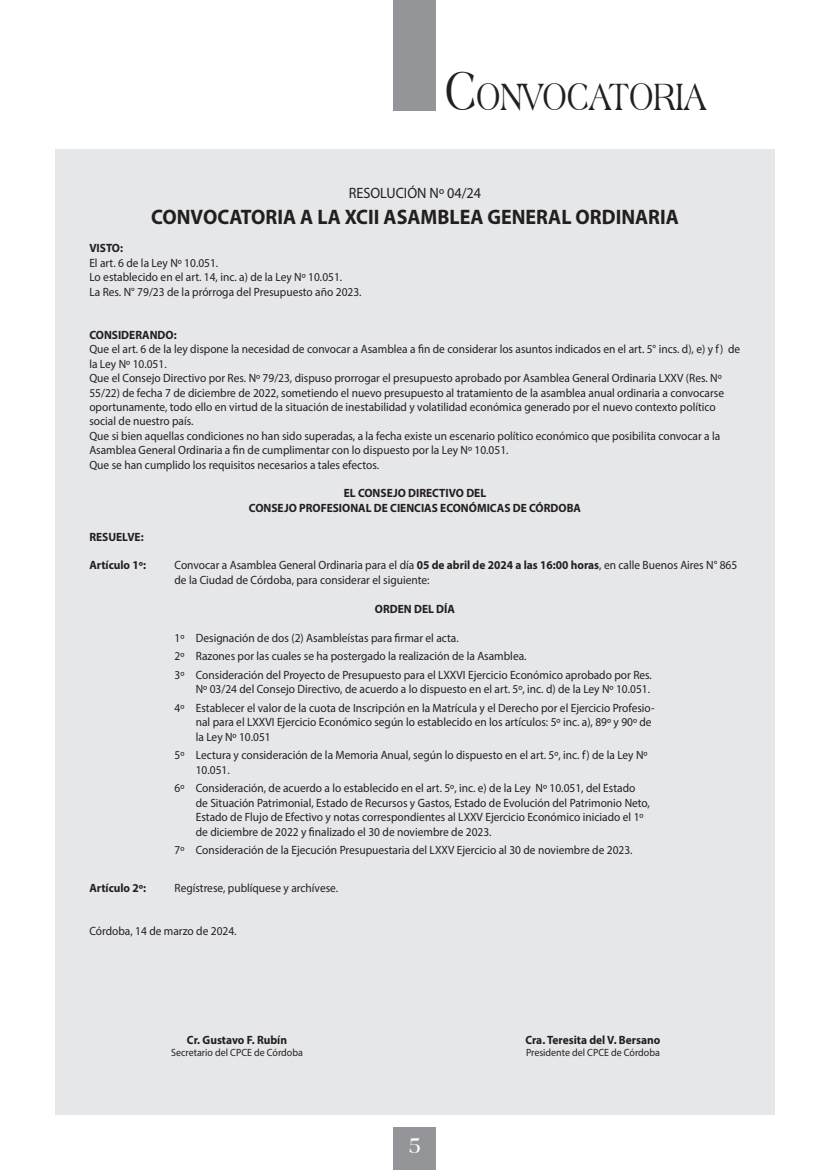
<style>
.page{position:relative;width:830px;height:1170px;background:#fff}
.page>*{position:absolute;margin:0;border:0;box-sizing:border-box;transform-origin:0 0}
.t1{font:39.9px "Americana BT";color:#231f20;scale:.75 1}
.t2{font:700 24px "Americana BT";color:#fff;scale:.75 1}
.t3{font:700 21px "Myriad Pro";color:#231f20;scale:.95 1}
.t4{font:15px "Myriad Pro";color:#231f20;scale:.95 1}
.t5{font:12px/14.4px "Myriad Pro";color:#231f20;scale:.95 1}
.Firmas_Nombre{font:700 12px/14.4px "Myriad Pro";color:#231f20;text-align:center;scale:.95 1}
.Firmas_Cargos{font:10.5px "Myriad Pro";color:#231f20;scale:.95 1}
.s1{font-size:57px}
.s2{font-weight:700}
</style>
<div class="page">
<div style="left:393px;top:0;width:43px;height:111px;background:#939598"></div>
<div style="left:393px;top:1127px;width:43px;height:42px;background:#939598"></div>
<div style="left:55px;top:149px;width:719px;height:965px;background:#e6e7e9"></div>
<h1 class="t1" style="left:444px;top:74px;width:350px"><span class="s1">C</span>ONVOCATORIA</h1>
<p class="t4" style="left:348px;top:184px;width:141px">RESOLUCIÓN Nº 04/24</p>
<p class="t3" style="left:151px;top:203px;width:557px">CONVOCATORIA A LA XCII ASAMBLEA GENERAL ORDINARIA</p>
<p class="Firmas_Nombre" style="left:89px;top:241px;width:37px">VISTO:</p>
<p class="t5" style="left:89px;top:255px;width:137px">El art. 6 de la Ley Nº 10.051.</p>
<p class="t5" style="left:89px;top:270px;width:267px">Lo establecido en el art. 14, inc. a) de la Ley Nº 10.051.</p>
<p class="t5" style="left:89px;top:284px;width:288px">La Res. N° 79/23 de la prórroga del Presupuesto año 2023.</p>
<p class="Firmas_Nombre" style="left:89px;top:327px;width:93px">CONSIDERANDO:</p>
<p class="t5" style="left:89px;top:342px;width:686px">Que el art. 6 de la ley dispone la necesidad de convocar a Asamblea a fin de considerar los asuntos indicados en el art. 5° incs. d), e) y f) de la Ley Nº 10.051.</p>
<p class="t5" style="left:89px;top:371px;width:669px">Que el Consejo Directivo por Res. Nº 79/23, dispuso prorrogar el presupuesto aprobado por Asamblea General Ordinaria LXXV (Res. Nº 55/22) de fecha 7 de diciembre de 2022, sometiendo el nuevo presupuesto al tratamiento de la asamblea anual ordinaria a convocarse oportunamente, todo ello en virtud de la situación de inestabilidad y volatilidad económica generado por el nuevo contexto político social de nuestro país.</p>
<p class="t5" style="left:89px;top:428px;width:665px">Que si bien aquellas condiciones no han sido superadas, a la fecha existe un escenario político económico que posibilita convocar a la<br>Asamblea General Ordinaria a fin de cumplimentar con lo dispuesto por la Ley Nº 10.051.</p>
<p class="t5" style="left:89px;top:457px;width:306px">Que se han cumplido los requisitos necesarios a tales efectos.</p>
<p class="Firmas_Nombre" style="left:249px;top:486px;width:351px">EL CONSEJO DIRECTIVO DEL<br>CONSEJO PROFESIONAL DE CIENCIAS ECONÓMICAS DE CÓRDOBA</p>
<p class="Firmas_Nombre" style="left:89px;top:529px;width:59px">RESUELVE:</p>
<p class="Firmas_Nombre" style="left:89px;top:558px;width:61px">Artículo 1º:</p>
<p class="t5" style="left:174px;top:558px;width:593px">Convocar a Asamblea General Ordinaria para el día <span class="s2">05 de abril de 2024 a las 16:00 horas</span>, en calle Buenos Aires N° 865 de la Ciudad de Córdoba, para considerar el siguiente:</p>
<p class="Firmas_Nombre" style="left:375px;top:601px;width:86px">ORDEN DEL DÍA</p>
<p class="t5" style="left:174px;top:630px;width:300px">1º Designación de dos (2) Asambleístas para firmar el acta.</p>
<p class="t5" style="left:174px;top:648px;width:372px">2º Razones por las cuales se ha postergado la realización de la Asamblea.</p>
<p class="t5" style="left:174px;top:667px;width:504px;text-align:right">3º Consideración del Proyecto de Presupuesto para el LXXVI Ejercicio Económico aprobado por Res.<br>Nº 03/24 del Consejo Directivo, de acuerdo a lo dispuesto en el art. 5º, inc. d) de la Ley Nº 10.051.</p>
<p class="t5" style="left:196px;top:700px;width:484px;text-indent:-21px">4º Establecer el valor de la cuota de Inscripción en la Matrícula y el Derecho por el Ejercicio Profesio&shy;nal para el LXXVI Ejercicio Económico según lo establecido en los artículos: 5º inc. a), 89º y 90º de la Ley Nº 10.051</p>
<p class="t5" style="left:196px;top:748px;width:477px;text-indent:-21px">5º Lectura y consideración de la Memoria Anual, según lo dispuesto en el art. 5º, inc. f) de la Ley Nº<br>10.051.</p>
<p class="t5" style="left:196px;top:781px;width:479px;text-indent:-21px">6º Consideración, de acuerdo a lo establecido en el art. 5º, inc. e) de la Ley Nº 10.051, del Estado de Situación Patrimonial, Estado de Recursos y Gastos, Estado de Evolución del Patrimonio Neto, Estado de Flujo de Efectivo y notas correspondientes al LXXV Ejercicio Económico iniciado el 1º de diciembre de 2022 y finalizado el 30 de noviembre de 2023.</p>
<p class="t5" style="left:174px;top:842px;width:483px">7º Consideración de la Ejecución Presupuestaria del LXXV Ejercicio al 30 de noviembre de 2023.</p>
<p class="Firmas_Nombre" style="left:89px;top:880px;width:61px">Artículo 2º:</p>
<p class="t5" style="left:174px;top:880px;width:174px">Regístrese, publíquese y archívese.</p>
<p class="t5" style="left:89px;top:923px;width:156px">Córdoba, 14 de marzo de 2024.</p>
<p class="Firmas_Nombre" style="left:187px;top:1031px;width:107px">Cr. Gustavo F. Rubín</p>
<p class="Firmas_Cargos" style="left:171px;top:1046px;width:140px">Secretario del CPCE de Córdoba</p>
<h2 class="t2" style="left:409px;top:1130px;width:17px">5</h2>
<p class="Firmas_Nombre" style="left:525px;top:1031px;width:144px">Cra. Teresita del V. Bersano</p>
<p class="Firmas_Cargos" style="left:525px;top:1046px;width:142px">Presidente del CPCE de Córdoba</p>
</div>
